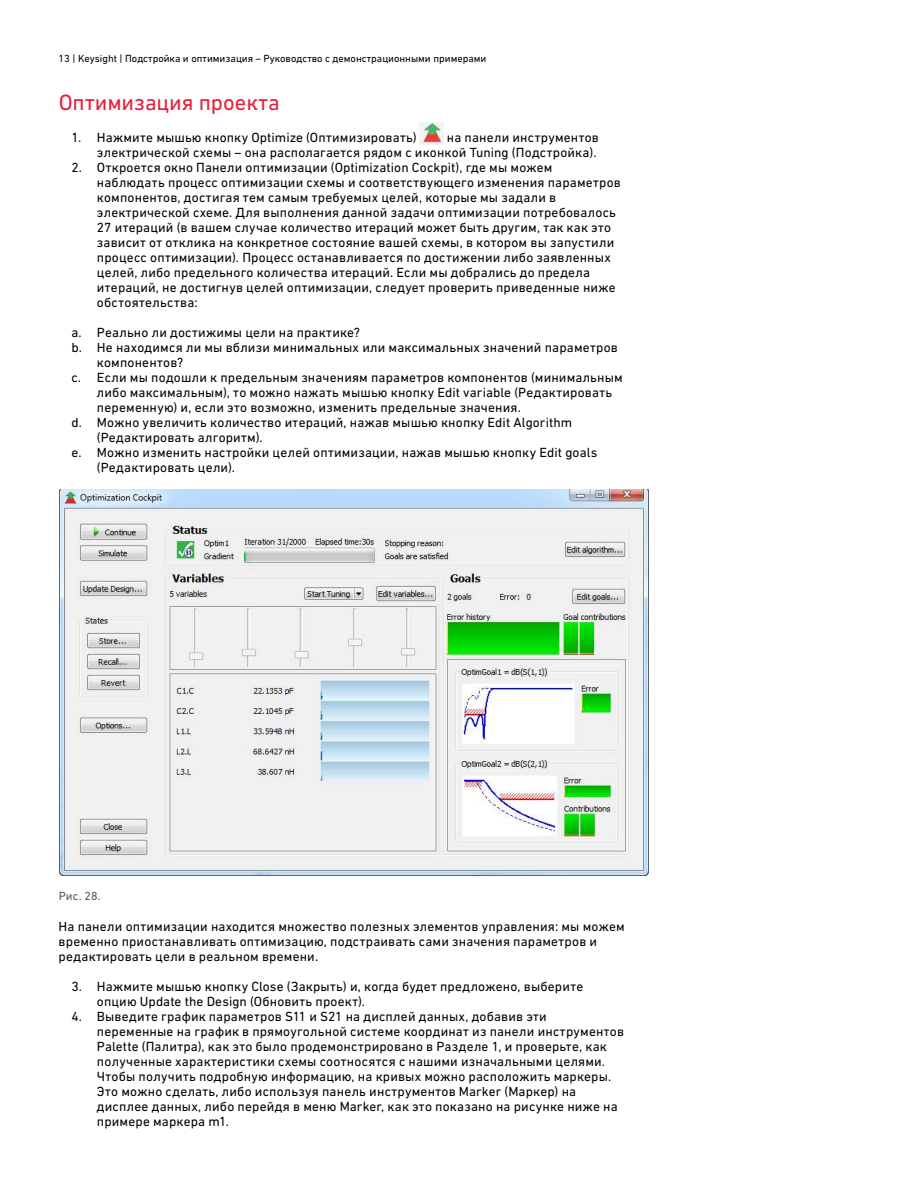
<style>
.page{position:relative;width:918px;height:1188px;background:#fff}
.page>*{position:absolute;margin:0;border:0;box-sizing:border-box;transform-origin:0 0}
.t1{font:22.5px "DIN Next CYR";color:#ed1b37}
.t2{font:13.5px/15px "DIN Next CYR";letter-spacing:.015em;color:#000}
.t3{font:12px "DIN Next CYR";color:#58595b}
.t4{font:10.5px "DIN Next CYR";color:#000}
</style>
<div class="page">
<img style="left:420px;top:123px;width:24px;height:22px">
<img style="left:60px;top:489px;width:588px;height:386px">
<p class="t4" style="left:59px;top:52px;width:429px">13 | Keysight | Подстройка и оптимизация – Руководство с демонстрационными примерами</p>
<h1 class="t1" style="left:59px;top:90px;width:223px">Оптимизация проекта</h1>
<p class="t2" style="left:71px;top:130px;width:347px">1. Нажмите мышью кнопку Optimize (Оптимизировать)</p>
<p class="t2" style="left:97px;top:130px;width:504px;text-align:right">на панели инструментов<br>электрической схемы – она располагается рядом с иконкой Tuning (Подстройка).</p>
<p class="t2" style="left:97px;top:160px;width:525px;text-indent:-26px">2. Откроется окно Панели оптимизации (Optimization Cockpit), где мы можем наблюдать процесс оптимизации схемы и соответствующего изменения параметров компонентов, достигая тем самым требуемых целей, которые мы задали в электрической схеме. Для выполнения данной задачи оптимизации потребовалось 27 итераций (в вашем случае количество итераций может быть другим, так как это зависит от отклика на конкретное состояние вашей схемы, в котором вы запустили процесс оптимизации). Процесс останавливается по достижении либо заявленных целей, либо предельного количества итераций. Если мы добрались до предела итераций, не достигнув целей оптимизации, следует проверить приведенные ниже обстоятельства:</p>
<p class="t2" style="left:71px;top:325px;width:290px">a. Реально ли достижимы цели на практике?</p>
<p class="t2" style="left:71px;top:340px;width:548px">b. Не находимся ли мы вблизи минимальных или максимальных значений параметров</p>
<p class="t2" style="left:97px;top:355px;width:88px">компонентов?</p>
<p class="t2" style="left:71px;top:370px;width:553px">c. Если мы подошли к предельным значениям параметров компонентов (минимальным</p>
<p class="t2" style="left:97px;top:385px;width:517px">либо максимальным), то можно нажать мышью кнопку Edit variable (Редактировать</p>
<p class="t2" style="left:97px;top:400px;width:425px">переменную) и, если это возможно, изменить предельные значения.</p>
<p class="t2" style="left:71px;top:415px;width:502px">d. Можно увеличить количество итераций, нажав мышью кнопку Edit Algorithm</p>
<p class="t2" style="left:97px;top:430px;width:167px">(Редактировать алгоритм).</p>
<p class="t2" style="left:71px;top:445px;width:528px">e. Можно изменить настройки целей оптимизации, нажав мышью кнопку Edit goals</p>
<p class="t2" style="left:97px;top:460px;width:140px">(Редактировать цели).</p>
<p class="t3" style="left:59px;top:889px;width:43px">Рис. 28.</p>
<p class="t2" style="left:59px;top:919px;width:568px">На панели оптимизации находится множество полезных элементов управления: мы можем временно приостанавливать оптимизацию, подстраивать сами значения параметров и редактировать цели в реальном времени.</p>
<p class="t2" style="left:97px;top:979px;width:488px;text-indent:-26px">3. Нажмите мышью кнопку Close (Закрыть) и, когда будет предложено, выберите опцию Update the Design (Обновить проект).</p>
<p class="t2" style="left:97px;top:1009px;width:529px;text-indent:-26px">4. Выведите график параметров S11 и S21 на дисплей данных, добавив эти переменные на график в прямоугольной системе координат из панели инструментов Palette (Палитра), как это было продемонстрировано в Разделе 1, и проверьте, как полученные характеристики схемы соотносятся с нашими изначальными целями.<br>Чтобы получить подробную информацию, на кривых можно расположить маркеры.<br>Это можно сделать, либо используя панель инструментов Marker (Маркер) на дисплее данных, либо перейдя в меню Marker, как это показано на рисунке ниже на примере маркера m1.</p>
</div>
